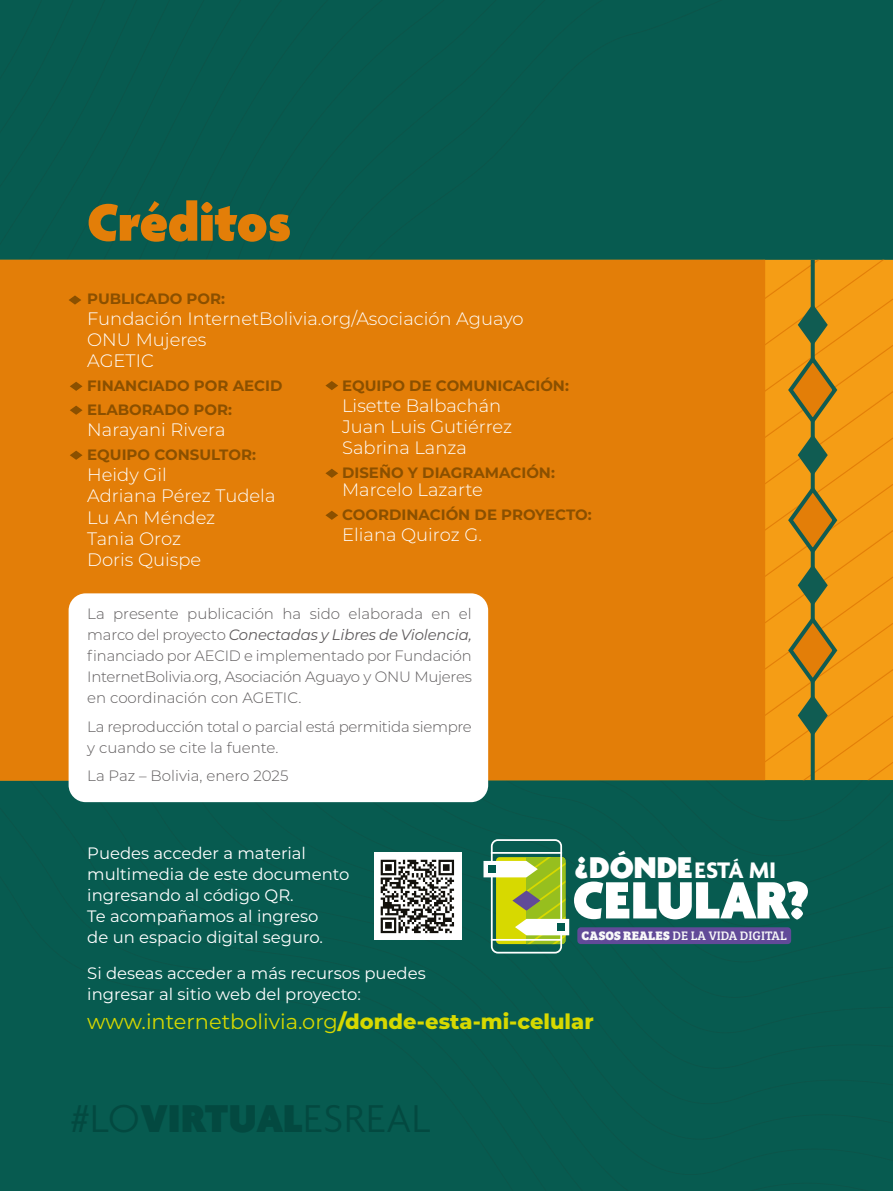
<style>
.page{position:relative;width:893px;height:1191px;background:#fff}
.page>*{position:absolute;margin:0;border:0;box-sizing:border-box;transform-origin:0 0}
.t1{font:900 56.7px "Agenda One";color:#fff}
.t2{font:900 56.7px "Agenda One";color:#e37e08}
.t3{font:900 32.55px "Agenda One";color:#fff}
.t4{font:21px "Montserrat";color:#d7d900}
.t5{font:300 18px/21px "Montserrat";color:#fff}
.t6{font:16.5px/21px "Montserrat";color:#fff}
.t7{font:300 15px/21px "Montserrat";letter-spacing:-.02em;color:#5f5c5d;text-align:justify}
.t8{font:700 15px/24px "Montserrat";color:#8b5000}
.t9{font:300 15px "Montserrat";color:#5f5c5d}
.t10{font:12.75px "Bree Serif";color:#f8f8f9}
.s1{font-weight:400;font-style:italic}
.s2{font-weight:800}
.s3{font-weight:700;font-size:24.3px}
.s4{font-family:"Bree Serif Eb"}
</style>
<div class="page">
<div style="left:0;top:1144px;width:761px;height:47px;background:#075b50"></div>
<div style="left:0;top:0;width:761px;height:1144px;background:#075b50"></div>
<div style="left:32px;top:0;width:729px;height:1104px;background:#075b50"></div>
<div style="left:75px;top:0;width:686px;height:1068px;background:#075b50"></div>
<div style="left:118px;top:0;width:643px;height:1033px;background:#075b50"></div>
<div style="left:160px;top:0;width:601px;height:997px;background:#075b50"></div>
<div style="left:204px;top:0;width:557px;height:962px;background:#075b50"></div>
<div style="left:241px;top:0;width:520px;height:927px;background:#075b50"></div>
<div style="left:268px;top:0;width:493px;height:891px;background:#075b50"></div>
<div style="left:296px;top:0;width:465px;height:856px;background:#075b50"></div>
<div style="left:324px;top:0;width:437px;height:821px;background:#075b50"></div>
<svg style="left:483px;top:839px;width:86px;height:114px"></svg>
<div style="left:577px;top:927px;width:214px;height:17px;background:#614a98;border-radius:4px"></div>
<div style="left:0;top:260px;width:761px;height:520px;background:#e37e08"></div>
<svg style="left:69px;top:295px;width:12px;height:10px"></svg>
<svg style="left:70px;top:382px;width:13px;height:9px"></svg>
<svg style="left:70px;top:405px;width:13px;height:10px"></svg>
<svg style="left:70px;top:450px;width:13px;height:10px"></svg>
<svg style="left:325px;top:381px;width:13px;height:9px"></svg>
<svg style="left:325px;top:469px;width:13px;height:9px"></svg>
<svg style="left:325px;top:511px;width:13px;height:9px"></svg>
<div style="left:69px;top:593px;width:419px;height:209px;background:#fff;border-radius:17px"></div>
<div style="left:374px;top:852px;width:87px;height:87px;background:#fff"></div>
<svg style="left:761px;top:0;width:132px;height:1191px;background:#667337"></svg>
<svg style="left:380px;top:859px;width:75px;height:75px"></svg>
<svg style="left:381px;top:859px;width:73px;height:74px"></svg>
<h1 class="t2" style="left:87px;top:190px;width:205px">Créditos</h1>
<p class="t8" style="left:87px;top:286px;width:139px">PUBLICADO POR:</p>
<p class="t5" style="left:87px;top:308px;width:438px">Fundación InternetBolivia.org/Asociación Aguayo<br>ONU Mujeres<br>AGETIC</p>
<p class="t8" style="left:87px;top:373px;width:197px">FINANCIADO POR AECID<br>ELABORADO POR:</p>
<p class="t5" style="left:87px;top:419px;width:140px">Narayani Rivera</p>
<p class="t8" style="left:87px;top:442px;width:170px">EQUIPO CONSULTOR:</p>
<p class="t5" style="left:87px;top:464px;width:190px">Heidy Gil<br>Adriana Pérez Tudela<br>Lu An Méndez<br>Tania Oroz<br>Doris Quispe</p>
<p class="t8" style="left:342px;top:373px;width:228px">EQUIPO DE COMUNICACIÓN:</p>
<p class="t5" style="left:342px;top:395px;width:172px">Lisette Balbachán<br>Juan Luis Gutiérrez<br>Sabrina Lanza</p>
<p class="t8" style="left:342px;top:460px;width:214px">DISEÑO Y DIAGRAMACIÓN:</p>
<p class="t5" style="left:342px;top:479px;width:142px">Marcelo Lazarte</p>
<p class="t8" style="left:342px;top:502px;width:251px">COORDINACIÓN DE PROYECTO:</p>
<p class="t5" style="left:342px;top:524px;width:141px">Eliana Quiroz G.</p>
<p class="t7" style="left:87px;top:603px;width:386px">La presente publicación ha sido elaborada en el marco del proyecto <span class="s1">Conectadas y Libres de Violencia, </span>financiado por AECID e implementado por Fundación InternetBolivia.org, Asociación Aguayo y ONU Mujeres en coordinación con AGETIC.</p>
<p class="t7" style="left:87px;top:715px;width:386px">La reproducción total o parcial está permitida siempre y cuando se cite la fuente.</p>
<p class="t9" style="left:87px;top:765px;width:203px">La Paz – Bolivia, enero 2025</p>
<p class="t6" style="left:87px;top:842px;width:264px">Puedes acceder a material multimedia de este documento ingresando al código QR.<br>Te acompañamos al ingreso<br>de un espacio digital seguro.</p>
<p class="t6" style="left:87px;top:962px;width:340px">Si deseas acceder a más recursos puedes ingresar al sitio web del proyecto:</p>
<h3 class="t4" style="left:87px;top:1007px;width:508px">www.internetbolivia.org<span class="s2">/donde-esta-mi-celular</span></h3>
<h2 class="t3" style="left:574px;top:848px;width:203px">¿DÓNDE<span class="s3">ESTÁ MI</span></h2>
<h1 class="t1" style="left:573px;top:867px;width:239px">CELULAR?</h1>
<p class="t10" style="left:581px;top:926px;width:207px"><span class="s4">CASOS REALES</span> DE LA VIDA DIGITAL</p>
</div>
